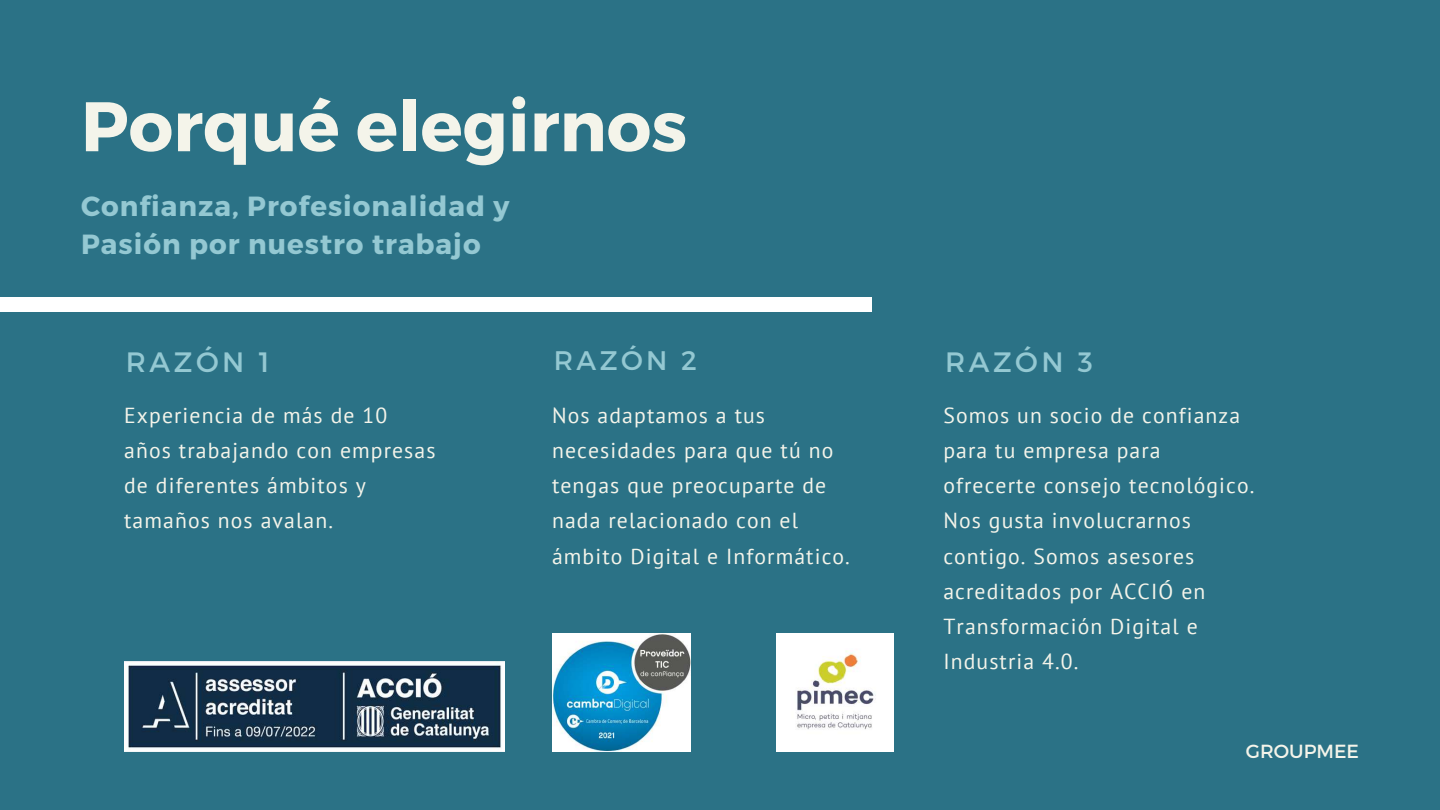
<style>
.page{position:relative;width:1440px;height:810px;background:#2b7286}
.page>*{position:absolute;margin:0;border:0;box-sizing:border-box;transform-origin:0 0}
.t1{font:700 70px "Montserrat";color:#f4f4ea}
.t2{font:28px "Montserrat";letter-spacing:.125em;color:#94c8d2}
.t3{font:700 27.7px/38.2px "Montserrat";letter-spacing:.035em;color:#94c8d2}
.t4{font:26.8px "Montserrat";letter-spacing:.125em;color:#94c8d2}
.t5{font:21.7px/35.2px "PT Sans";letter-spacing:.05em;color:#f4f4ea}
.t6{font:19px "Montserrat";color:#f4f4ea}
</style>
<div class="page">
<div style="left:0;top:297px;width:872px;height:15px;background:#fff"></div>
<img style="left:552px;top:634px;width:138px;height:117px">
<img style="left:776px;top:634px;width:118px;height:117px">
<img style="left:124px;top:662px;width:380px;height:90px">
<h1 class="t1" style="left:81px;top:81px;width:608px">Porqué elegirnos</h1>
<p class="t3" style="left:81px;top:185px;width:430px">Confianza, Profesionalidad y<br>Pasión por nuestro trabajo</p>
<p class="t2" style="left:126px;top:344px;width:145px">RAZÓN 1</p>
<p class="t5" style="left:124px;top:397px;width:313px">Experiencia de más de 10 años trabajando con empresas de diferentes ámbitos y tamaños nos avalan.</p>
<p class="t4" style="left:554px;top:343px;width:145px">RAZÓN 2</p>
<p class="t5" style="left:552px;top:397px;width:299px">Nos adaptamos a tus necesidades para que tú no tengas que preocuparte de nada relacionado con el ámbito Digital e Informático.</p>
<p class="t2" style="left:945px;top:344px;width:150px">RAZÓN 3</p>
<p class="t5" style="left:943px;top:397px;width:313px">Somos un socio de confianza para tu empresa para ofrecerte consejo tecnológico.<br>Nos gusta involucrarnos contigo. Somos asesores acreditados por ACCIÓ en<br>Transformación Digital e<br>Industria 4.0.</p>
<p class="t6" style="left:1246px;top:739px;width:115px">GROUPMEE</p>
</div>
